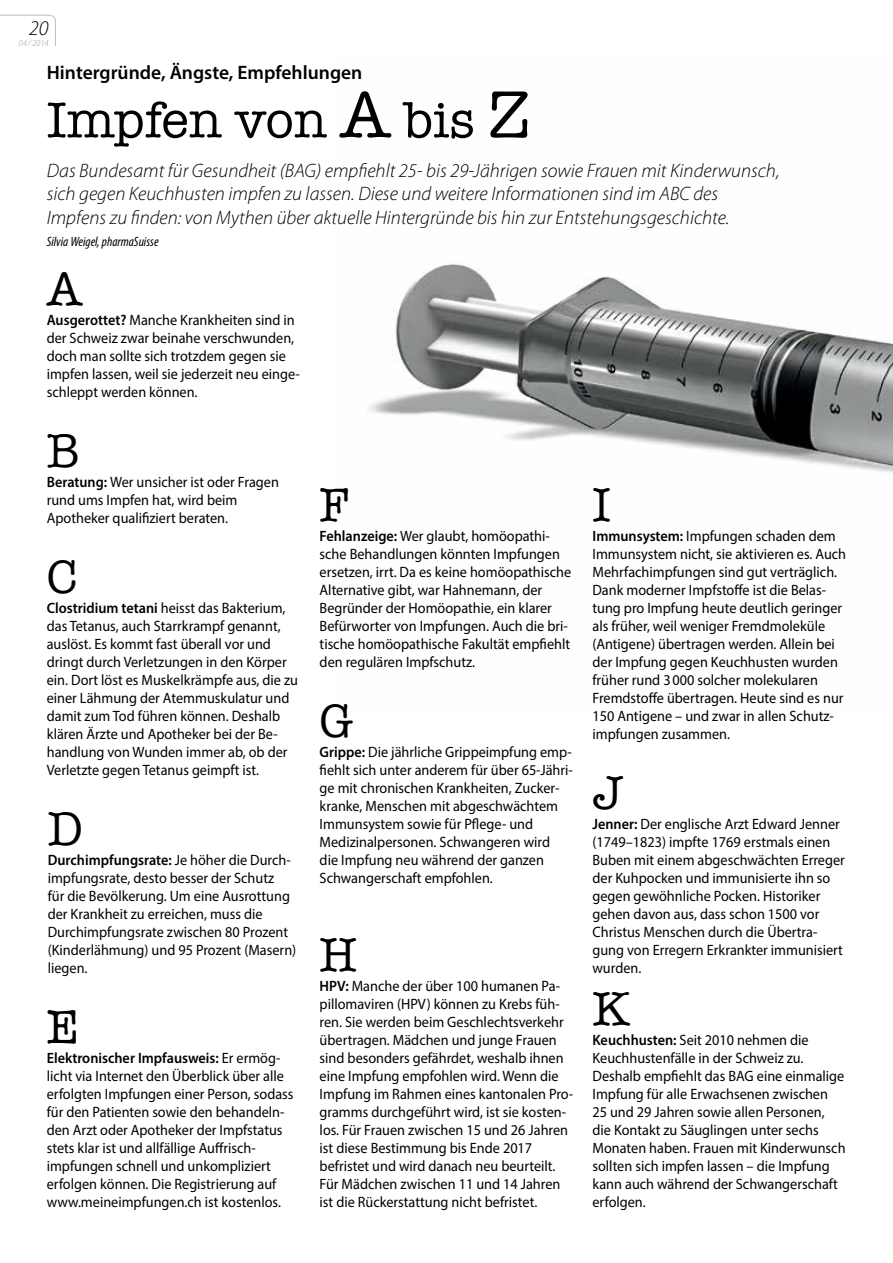
<style>
.page{position:relative;width:893px;height:1263px;background:#fff}
.page>*{position:absolute;margin:0;border:0;box-sizing:border-box;transform-origin:0 0}
.t1{font:51.9px "American Typewriter";color:#000}
.t2{font:48px "American Typewriter";color:#000}
.t3{font:italic 300 21px "Myriad Pro";color:#000}
.t4{font:italic 300 19.5px/23.4px "Myriad Pro";color:#000}
.t5{font:600 19.5px "Myriad Pro";color:#000}
.t6{font:15px/18px "Myriad Pro";color:#000;scale:.95 1}
.t7{font:italic condensed 13.5px "Myriad Pro";color:#000}
.t8{font:italic 300 9px "Myriad Pro";color:#9d9fa2}
.s1{font-size:68.25px}
.s2{font-weight:600}
</style>
<div class="page">
<img style="left:369px;top:264px;width:524px;height:209px">
<svg style="left:0;top:15px;width:56px;height:31px"></svg>
<h3 class="t3" style="left:29px;top:15px;width:21px">20</h3>
<p class="t8" style="left:19px;top:37px;width:32px">04 / 2014</p>
<h3 class="t5" style="left:47px;top:60px;width:317px">Hintergründe, Ängste, Empfehlungen</h3>
<h1 class="t1" style="left:47px;top:80px;width:485px">Impfen von <span class="s1">A</span> bis <span class="s1">Z</span></h1>
<p class="t4" style="left:47px;top:158px;width:734px">Das Bundesamt für Gesundheit (BAG) empfiehlt 25- bis 29-Jährigen sowie Frauen mit Kinderwunsch, sich gegen Keuchhusten impfen zu lassen. Diese und weitere Informationen sind im ABC des<br>Impfens zu finden: von Mythen über aktuelle Hintergründe bis hin zur Entstehungsgeschichte.</p>
<p class="t7" style="left:47px;top:234px;width:113px">Silvia Weigel, pharmaSuisse</p>
<h2 class="t2" style="left:47px;top:252px;width:37px">A</h2>
<p class="t6" style="left:47px;top:311px;width:268px"><span class="s2">Ausgerottet?</span> Manche Krankheiten sind in der Schweiz zwar beinahe verschwunden, doch man sollte sich trotzdem gegen sie impfen lassen, weil sie jederzeit neu einge&shy;schleppt werden können.</p>
<h2 class="t2" style="left:47px;top:414px;width:35px">B</h2>
<p class="t6" style="left:47px;top:473px;width:246px"><span class="s2">Beratung:</span> Wer unsicher ist oder Fragen rund ums Impfen hat, wird beim<br>Apotheker qualifiziert beraten.</p>
<h2 class="t2" style="left:47px;top:540px;width:32px">C</h2>
<p class="t6" style="left:47px;top:599px;width:266px"><span class="s2">Clostridium tetani</span> heisst das Bakterium, das Tetanus, auch Starrkrampf genannt, auslöst. Es kommt fast überall vor und dringt durch Verletzungen in den Körper ein. Dort löst es Muskelkrämpfe aus, die zu einer Lähmung der Atemmuskulatur und damit zum Tod führen können. Deshalb klären Ärzte und Apotheker bei der Be&shy;handlung von Wunden immer ab, ob der Verletzte gegen Tetanus geimpft ist.</p>
<h2 class="t2" style="left:48px;top:792px;width:36px">D</h2>
<p class="t6" style="left:48px;top:851px;width:263px"><span class="s2">Durchimpfungsrate:</span> Je höher die Durch&shy;impfungsrate, desto besser der Schutz<br>für die Bevölkerung. Um eine Ausrottung der Krankheit zu erreichen, muss die Durchimpfungsrate zwischen 80 Prozent (Kinderlähmung) und 95 Prozent (Masern) liegen.</p>
<h2 class="t2" style="left:47px;top:990px;width:34px">E</h2>
<p class="t6" style="left:47px;top:1049px;width:261px"><span class="s2">Elektronischer Impfausweis:</span> Er ermög&shy;licht via Internet den Überblick über alle erfolgten Impfungen einer Person, sodass für den Patienten sowie den behandeln&shy;den Arzt oder Apotheker der Impfstatus stets klar ist und allfällige Auffrisch&shy;impfungen schnell und unkompliziert erfolgen können. Die Registrierung auf www.meineimpfungen.ch ist kostenlos.</p>
<h2 class="t2" style="left:320px;top:468px;width:31px">F</h2>
<p class="t6" style="left:320px;top:527px;width:266px"><span class="s2">Fehlanzeige:</span> Wer glaubt, homöopathi&shy;sche Behandlungen könnten Impfungen ersetzen, irrt. Da es keine homöopathische Alternative gibt, war Hahnemann, der Begründer der Homöopathie, ein klarer Befürworter von Impfungen. Auch die bri&shy;tische homöopathische Fakultät empfiehlt den regulären Impfschutz.</p>
<h2 class="t2" style="left:592px;top:468px;width:20px">I</h2>
<p class="t6" style="left:592px;top:527px;width:269px"><span class="s2">Immunsystem:</span> Impfungen schaden dem Immunsystem nicht, sie aktivieren es. Auch Mehrfachimpfungen sind gut verträglich.<br>Dank moderner Impfstoffe ist die Belas&shy;tung pro Impfung heute deutlich geringer als früher, weil weniger Fremdmoleküle (Antigene) übertragen werden. Allein bei der Impfung gegen Keuchhusten wurden früher rund 3000 solcher molekularen Fremdstoffe übertragen. Heute sind es nur 150 Antigene – und zwar in allen Schutz&shy;impfungen zusammen.</p>
<h2 class="t2" style="left:592px;top:756px;width:31px">J</h2>
<p class="t6" style="left:592px;top:815px;width:267px"><span class="s2">Jenner:</span> Der englische Arzt Edward Jenner (1749–1823) impfte 1769 erstmals einen Buben mit einem abgeschwächten Erreger der Kuhpocken und immunisierte ihn so gegen gewöhnliche Pocken. Historiker gehen davon aus, dass schon 1500 vor Christus Menschen durch die Übertra&shy;gung von Erregern Erkrankter immunisiert wurden.</p>
<h2 class="t2" style="left:592px;top:972px;width:39px">K</h2>
<p class="t6" style="left:592px;top:1031px;width:268px"><span class="s2">Keuchhusten:</span> Seit 2010 nehmen die Keuchhustenfälle in der Schweiz zu.<br>Deshalb empfiehlt das BAG eine einmalige Impfung für alle Erwachsenen zwischen 25 und 29 Jahren sowie allen Personen, die Kontakt zu Säuglingen unter sechs Monaten haben. Frauen mit Kinderwunsch sollten sich impfen lassen – die Impfung kann auch während der Schwangerschaft erfolgen.</p>
<h2 class="t2" style="left:320px;top:684px;width:36px">G</h2>
<p class="t6" style="left:320px;top:743px;width:268px"><span class="s2">Grippe:</span> Die jährliche Grippeimpfung emp&shy;fiehlt sich unter anderem für über 65-Jähri&shy;ge mit chronischen Krankheiten, Zucker&shy;kranke, Menschen mit abgeschwächtem Immunsystem sowie für Pflege- und Medizinalpersonen. Schwangeren wird<br>die Impfung neu während der ganzen Schwangerschaft empfohlen.</p>
<h2 class="t2" style="left:320px;top:918px;width:39px">H</h2>
<p class="t6" style="left:320px;top:977px;width:269px"><span class="s2">HPV:</span> Manche der über 100 humanen Pa&shy;pillomaviren (HPV) können zu Krebs füh&shy;ren. Sie werden beim Geschlechtsverkehr übertragen. Mädchen und junge Frauen sind besonders gefährdet, weshalb ihnen eine Impfung empfohlen wird. Wenn die Impfung im Rahmen eines kantonalen Pro&shy;gramms durchgeführt wird, ist sie kosten&shy;los. Für Frauen zwischen 15 und 26 Jahren ist diese Bestimmung bis Ende 2017 befristet und wird danach neu beurteilt.<br>Für Mädchen zwischen 11 und 14 Jahren ist die Rückerstattung nicht befristet.</p>
</div>
